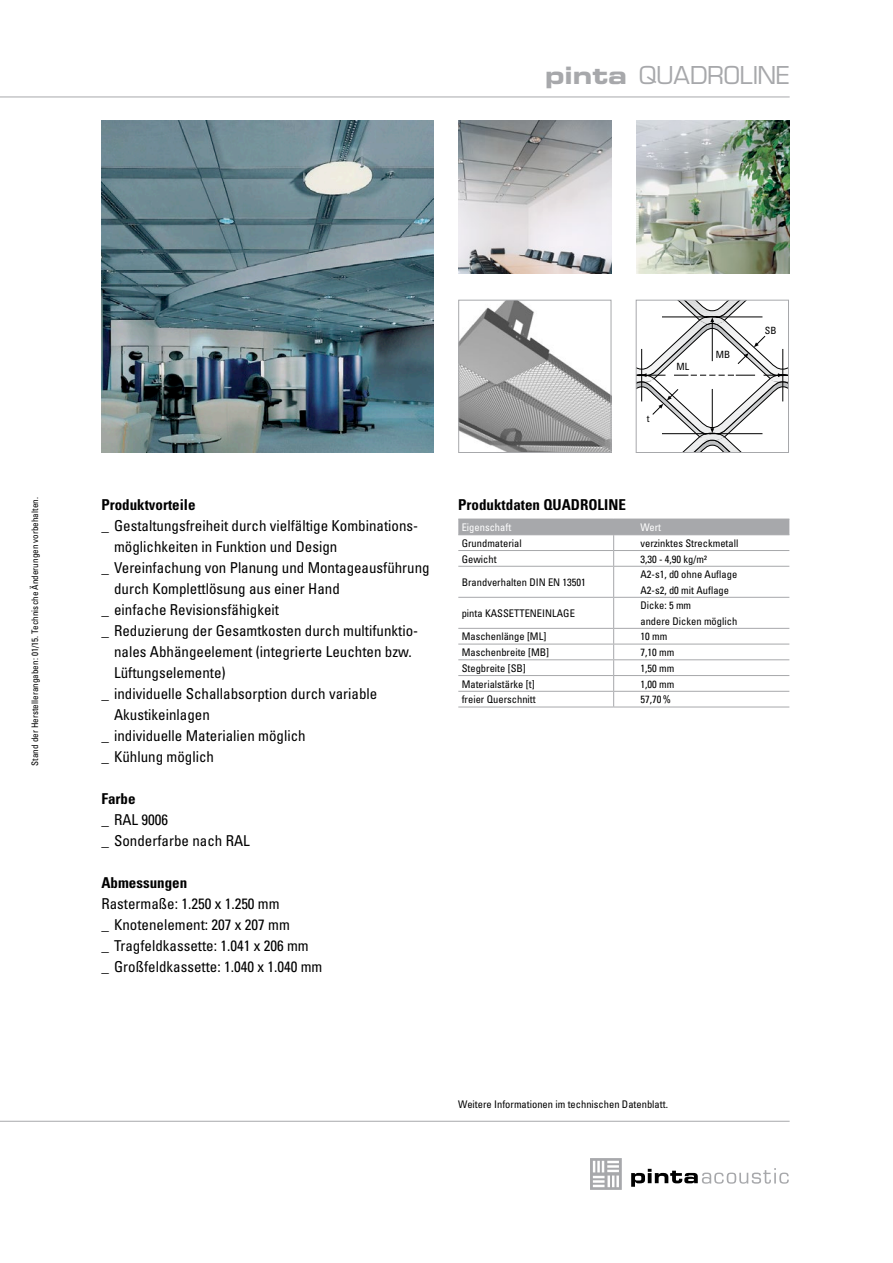
<style>
.page{position:relative;width:893px;height:1263px;background:#fff}
.page>*{position:absolute;margin:0;border:0;box-sizing:border-box;transform-origin:0 0}
.t1{font:24px "Eurostile LT";letter-spacing:-.01em;color:#a7a8ab}
.Fließtext_schwarz{font:condensed 15px/21px "Univers LT";color:#000}
.Fließtext_schwarz-2{font:700 condensed 15px "Univers LT";color:#000}
.Fließtext_schwarz-3{font:condensed 10.5px "Univers LT";color:#000}
.Fließtext_schwarz-4{font:condensed 10.5px "Univers LT";color:#fff}
.Fließtext_schwarz-5{font:condensed 9.9px "Univers LT";color:#000}
.Fließtext_schwarz-6{font:condensed 9px "Univers LT";letter-spacing:.005em;color:#000}
.s1{font-family:"Eurostile LT Bold Extended Two"}
</style>
<div class="page">
<img style="left:458px;top:121px;width:153px;height:153px">
<img style="left:102px;top:121px;width:331px;height:331px">
<img style="left:636px;top:121px;width:154px;height:153px">
<img style="left:460px;top:302px;width:149px;height:149px">
<div style="left:458px;top:300px;width:153px;height:153px;border:1px solid #a7a8ab"></div>
<svg style="left:638px;top:302px;width:149px;height:149px"></svg>
<div style="left:636px;top:300px;width:153px;height:153px;border:1px solid #a7a8ab"></div>
<hr style="left:458px;top:644px;width:156px;height:1px;background:#a7a8ab">
<hr style="left:614px;top:644px;width:175px;height:1px;background:#a7a8ab">
<hr style="left:458px;top:659px;width:156px;height:1px;background:#a7a8ab">
<hr style="left:614px;top:659px;width:175px;height:1px;background:#a7a8ab">
<hr style="left:458px;top:675px;width:156px;height:1px;background:#a7a8ab">
<hr style="left:614px;top:675px;width:175px;height:1px;background:#a7a8ab">
<hr style="left:458px;top:691px;width:156px;height:1px;background:#a7a8ab">
<hr style="left:614px;top:691px;width:175px;height:1px;background:#a7a8ab">
<hr style="left:458px;top:707px;width:156px;height:1px;background:#a7a8ab">
<hr style="left:614px;top:707px;width:175px;height:1px;background:#a7a8ab">
<hr style="left:458px;top:566px;width:156px;height:1px;background:#a7a8ab">
<hr style="left:458px;top:597px;width:156px;height:1px;background:#a7a8ab">
<hr style="left:458px;top:628px;width:156px;height:1px;background:#a7a8ab">
<svg style="left:458px;top:519px;width:331px;height:47px"></svg>
<hr style="left:613px;top:567px;width:1px;height:30px;background:#a7a8ab">
<hr style="left:613px;top:598px;width:1px;height:30px;background:#a7a8ab">
<svg style="left:613px;top:629px;width:1px;height:78px"></svg>
<hr style="left:614px;top:550px;width:175px;height:1px;background:#a7a8ab">
<hr style="left:614px;top:566px;width:175px;height:1px;background:#a7a8ab">
<hr style="left:614px;top:597px;width:175px;height:1px;background:#a7a8ab">
<hr style="left:614px;top:628px;width:175px;height:1px;background:#a7a8ab">
<svg style="left:590px;top:1158px;width:32px;height:32px"></svg>
<svg style="left:631px;top:1168px;width:158px;height:19px"></svg>
<hr style="left:0;top:97px;width:790px;height:1px;background:#a7a8ab">
<hr style="left:0;top:1121px;width:790px;height:1px;background:#a7a8ab">
<p class="t1" style="left:545px;top:60px;width:246px"><span class="s1">pinta</span> QUADROLINE</p>
<p class="Fließtext_schwarz-6" style="left:29px;top:766px;width:270px;rotate:-90deg">Stand der Herstellerangaben: 01/15. Technische Änderungen vorbehalten.</p>
<p class="Fließtext_schwarz-5" style="left:647px;top:412px;width:4px">t</p>
<p class="Fließtext_schwarz-5" style="left:676px;top:360px;width:14px">ML</p>
<p class="Fließtext_schwarz-5" style="left:716px;top:348px;width:16px">MB</p>
<p class="Fließtext_schwarz-5" style="left:765px;top:324px;width:13px">SB</p>
<p class="Fließtext_schwarz-2" style="left:101px;top:496px;width:96px">Produktvorteile</p>
<p class="Fließtext_schwarz" style="left:114px;top:515px;width:306px;text-indent:-13px">_ Gestaltungsfreiheit durch vielfältige Kombinations&shy;möglichkeiten in Funktion und Design</p>
<p class="Fließtext_schwarz" style="left:114px;top:557px;width:317px;text-indent:-13px">_ Vereinfachung von Planung und Montageausführung durch Komplettlösung aus einer Hand</p>
<p class="Fließtext_schwarz" style="left:101px;top:599px;width:179px">_ einfache Revisionsfähigkeit</p>
<p class="Fließtext_schwarz" style="left:114px;top:620px;width:306px;text-indent:-13px">_ Reduzierung der Gesamtkosten durch multifunktio&shy;nales Abhängeelement (integrierte Leuchten bzw.<br>Lüftungselemente)</p>
<p class="Fließtext_schwarz" style="left:114px;top:683px;width:265px;text-indent:-13px">_ individuelle Schallabsorption durch variable<br>Akustikeinlagen</p>
<p class="Fließtext_schwarz" style="left:101px;top:725px;width:206px">_ individuelle Materialien möglich</p>
<p class="Fließtext_schwarz" style="left:101px;top:746px;width:114px">_ Kühlung möglich</p>
<p class="Fließtext_schwarz-2" style="left:101px;top:790px;width:36px">Farbe</p>
<p class="Fließtext_schwarz" style="left:101px;top:809px;width:68px">_ RAL 9006</p>
<p class="Fließtext_schwarz" style="left:101px;top:830px;width:150px">_ Sonderfarbe nach RAL</p>
<p class="Fließtext_schwarz-2" style="left:101px;top:874px;width:87px">Abmessungen</p>
<p class="Fließtext_schwarz" style="left:101px;top:893px;width:180px">Rastermaße: 1.250 x 1.250 mm</p>
<p class="Fließtext_schwarz" style="left:101px;top:914px;width:190px">_ Knotenelement: 207 x 207 mm</p>
<p class="Fließtext_schwarz" style="left:101px;top:935px;width:209px">_ Tragfeldkassette: 1.041 x 206 mm</p>
<p class="Fließtext_schwarz" style="left:101px;top:956px;width:222px">_ Großfeldkassette: 1.040 x 1.040 mm</p>
<p class="Fließtext_schwarz-2" style="left:458px;top:496px;width:169px">Produktdaten QUADROLINE</p>
<p class="Fließtext_schwarz-4" style="left:462px;top:521px;width:51px">Eigenschaft</p>
<p class="Fließtext_schwarz-4" style="left:640px;top:521px;width:22px">Wert</p>
<p class="Fließtext_schwarz-3" style="left:462px;top:536px;width:62px">Grundmaterial</p>
<p class="Fließtext_schwarz-3" style="left:640px;top:536px;width:99px">verzinktes Streckmetall</p>
<p class="Fließtext_schwarz-3" style="left:462px;top:552px;width:36px">Gewicht</p>
<p class="Fließtext_schwarz-3" style="left:640px;top:552px;width:68px">3,30 - 4,90 kg/m²</p>
<p class="Fließtext_schwarz-3" style="left:462px;top:576px;width:126px">Brandverhalten DIN EN 13501</p>
<p class="Fließtext_schwarz-3" style="left:640px;top:568px;width:98px">A2-s1, d0 ohne Auflage</p>
<p class="Fließtext_schwarz-3" style="left:640px;top:583px;width:90px">A2-s2, d0 mit Auflage</p>
<p class="Fließtext_schwarz-3" style="left:462px;top:607px;width:115px">pinta KASSETTENEINLAGE</p>
<p class="Fließtext_schwarz-3" style="left:640px;top:599px;width:52px">Dicke: 5 mm</p>
<p class="Fließtext_schwarz-3" style="left:640px;top:614px;width:98px">andere Dicken möglich</p>
<p class="Fließtext_schwarz-3" style="left:462px;top:630px;width:86px">Maschenlänge [ML]</p>
<p class="Fließtext_schwarz-3" style="left:640px;top:630px;width:28px">10 mm</p>
<p class="Fließtext_schwarz-3" style="left:462px;top:646px;width:89px">Maschenbreite [MB]</p>
<p class="Fließtext_schwarz-3" style="left:640px;top:646px;width:35px">7,10 mm</p>
<p class="Fließtext_schwarz-3" style="left:462px;top:661px;width:66px">Stegbreite [SB]</p>
<p class="Fließtext_schwarz-3" style="left:640px;top:661px;width:35px">1,50 mm</p>
<p class="Fließtext_schwarz-3" style="left:462px;top:677px;width:74px">Materialstärke [t]</p>
<p class="Fließtext_schwarz-3" style="left:640px;top:677px;width:35px">1,00 mm</p>
<p class="Fließtext_schwarz-3" style="left:462px;top:693px;width:76px">freier Querschnitt</p>
<p class="Fließtext_schwarz-3" style="left:640px;top:693px;width:32px">57,70%</p>
<p class="Fließtext_schwarz-3" style="left:458px;top:1097px;width:211px">Weitere Informationen im technischen Datenblatt.</p>
</div>
